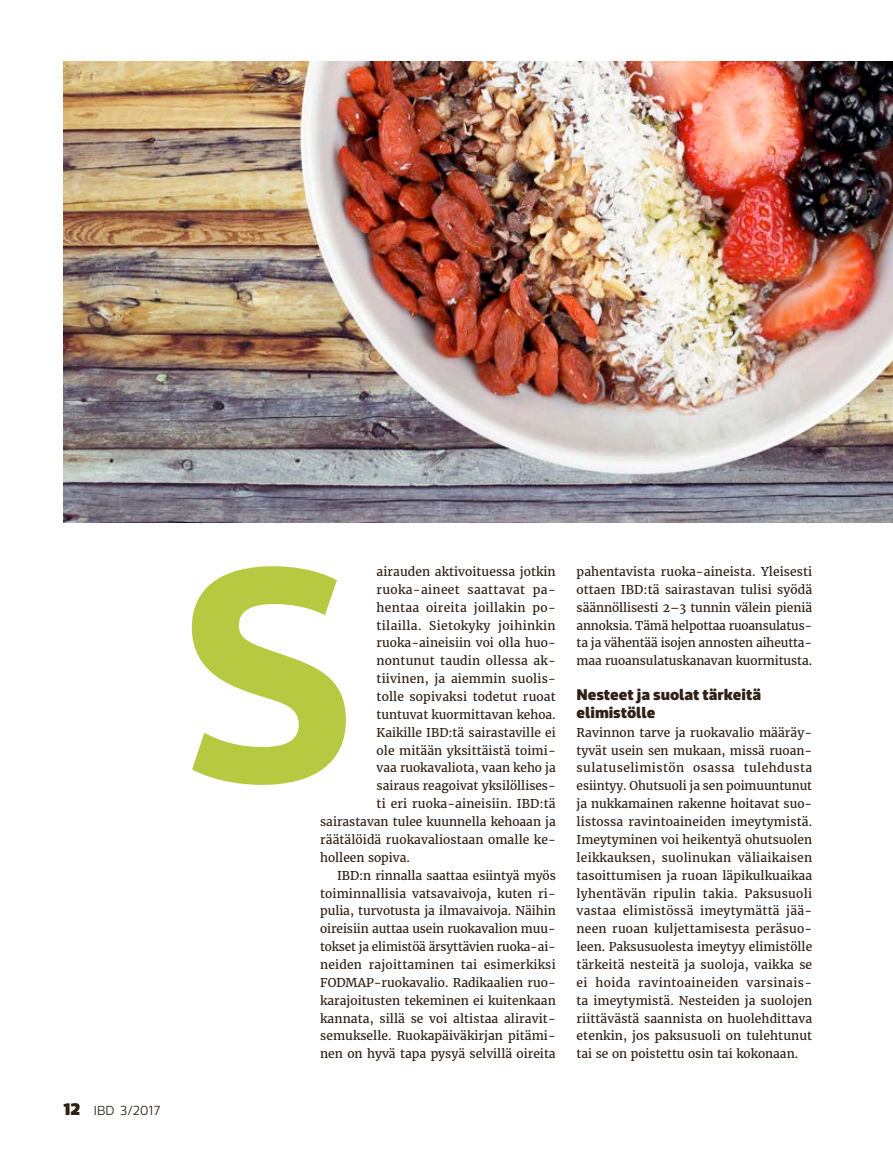
<style>
.page{position:relative;width:893px;height:1149px;background:#fff}
.page>*{position:absolute;margin:0;border:0;box-sizing:border-box;transform-origin:0 0}
.t1{font:700 299.7px "Riona Sans";color:#b6ca41}
.t2{font:900 15.15px/17.9px "Riona Sans";letter-spacing:-.005em;color:#2f2116}
.t3{font:300 12.9px "Riona Sans";color:#2f2116}
.t4{font:12px/17.9px "Merriweather";color:#2f2116;text-align:justify}
.t5{font:12px "Merriweather";letter-spacing:.03em;color:#2f2116}
.t6{font:12px "Merriweather";letter-spacing:.02em;color:#2f2116}
.s1{font-weight:900;font-size:16.5px}
</style>
<div class="page">
<img style="left:64px;top:62px;width:829px;height:460px">
<p class="t3" style="left:64px;top:1102px;width:98px"><span class="s1">12</span> IBD 3/2017</p>
<p class="t4" style="left:377px;top:562px;width:181px">airauden aktivoituessa jotkin</p>
<p class="t5" style="left:377px;top:582px;width:181px">ruoka-aineet saattavat pa-</p>
<p class="t6" style="left:377px;top:599px;width:181px">hentaa oireita joillakin po-</p>
<p class="t5" style="left:377px;top:617px;width:181px">tilailla. Sietokyky joihinkin</p>
<p class="t4" style="left:377px;top:634px;width:181px">ruoka-aineisiin voi olla huo-</p>
<p class="t4" style="left:377px;top:652px;width:181px">nontunut taudin ollessa ak-</p>
<p class="t4" style="left:377px;top:669px;width:181px">tiivinen, ja aiemmin suolis-</p>
<p class="t4" style="left:377px;top:687px;width:181px">tolle sopivaksi todetut ruoat</p>
<p class="t4" style="left:377px;top:705px;width:181px">tuntuvat kuormittavan kehoa.</p>
<p class="t4" style="left:377px;top:723px;width:181px">Kaikille IBD:tä sairastaville ei</p>
<p class="t4" style="left:377px;top:741px;width:181px">ole mitään yksittäistä toimi-</p>
<p class="t4" style="left:377px;top:759px;width:181px">vaa ruokavaliota, vaan keho ja</p>
<p class="t4" style="left:377px;top:776px;width:181px">sairaus reagoivat yksilöllises-</p>
<p class="t4" style="left:377px;top:794px;width:181px">ti eri ruoka-aineisiin. IBD:tä</p>
<p class="t4" style="left:320px;top:812px;width:237px">sairastavan tulee kuunnella kehoaan ja</p>
<p class="t4" style="left:320px;top:830px;width:237px">räätälöidä ruokavaliostaan omalle ke-</p>
<p class="t4" style="left:320px;top:848px;width:91px">holleen sopiva.</p>
<p class="t4" style="left:337px;top:866px;width:220px">IBD:n rinnalla saattaa esiintyä myös</p>
<p class="t4" style="left:320px;top:884px;width:237px">toiminnallisia vatsavaivoja, kuten ri-</p>
<p class="t4" style="left:320px;top:901px;width:237px">pulia, turvotusta ja ilmavaivoja. Näihin</p>
<p class="t4" style="left:320px;top:919px;width:237px">oireisiin auttaa usein ruokavalion muu-</p>
<p class="t4" style="left:320px;top:937px;width:237px">tokset ja elimistöä ärsyttävien ruoka-ai-</p>
<p class="t4" style="left:320px;top:955px;width:237px">neiden rajoittaminen tai esimerkiksi</p>
<p class="t4" style="left:320px;top:973px;width:237px">FODMAP-ruokavalio. Radikaalien ruo-</p>
<p class="t4" style="left:320px;top:991px;width:237px">karajoitusten tekeminen ei kuitenkaan</p>
<p class="t4" style="left:320px;top:1009px;width:237px">kannata, sillä se voi altistaa aliravit-</p>
<p class="t4" style="left:320px;top:1026px;width:237px">semukselle. Ruokapäiväkirjan pitämi-</p>
<p class="t4" style="left:320px;top:1044px;width:237px">nen on hyvä tapa pysyä selvillä oireita</p>
<h1 class="t1" style="left:179px;top:485px;width:182px">S</h1>
<p class="t4" style="left:577px;top:562px;width:237px">pahentavista ruoka-aineista. Yleisesti ottaen IBD:tä sairastavan tulisi syödä säännöllisesti 2–3 tunnin välein pieniä annoksia. Tämä helpottaa ruoansulatus&shy;ta ja vähentää isojen annosten aiheutta&shy;maa ruoansulatuskanavan kuormitusta.</p>
<p class="t2" style="left:577px;top:686px;width:186px">Nesteet ja suolat tärkeitä elimistölle</p>
<p class="t4" style="left:577px;top:723px;width:237px">Ravinnon tarve ja ruokavalio määräy&shy;tyvät usein sen mukaan, missä ruoan&shy;sulatuselimistön osassa tulehdusta esiintyy. Ohutsuoli ja sen poimuuntunut ja nukkamainen rakenne hoitavat suo&shy;listossa ravintoaineiden imeytymistä.<br>Imeytyminen voi heikentyä ohutsuolen leikkauksen, suolinukan väliaikaisen tasoittumisen ja ruoan läpikulkuaikaa lyhentävän ripulin takia. Paksusuoli vastaa elimistössä imeytymättä jää&shy;neen ruoan kuljettamisesta peräsuo&shy;leen. Paksusuolesta imeytyy elimistölle tärkeitä nesteitä ja suoloja, vaikka se ei hoida ravintoaineiden varsinais&shy;ta imeytymistä. Nesteiden ja suolojen riittävästä saannista on huolehdittava etenkin, jos paksusuoli on tulehtunut tai se on poistettu osin tai kokonaan.</p>
</div>
